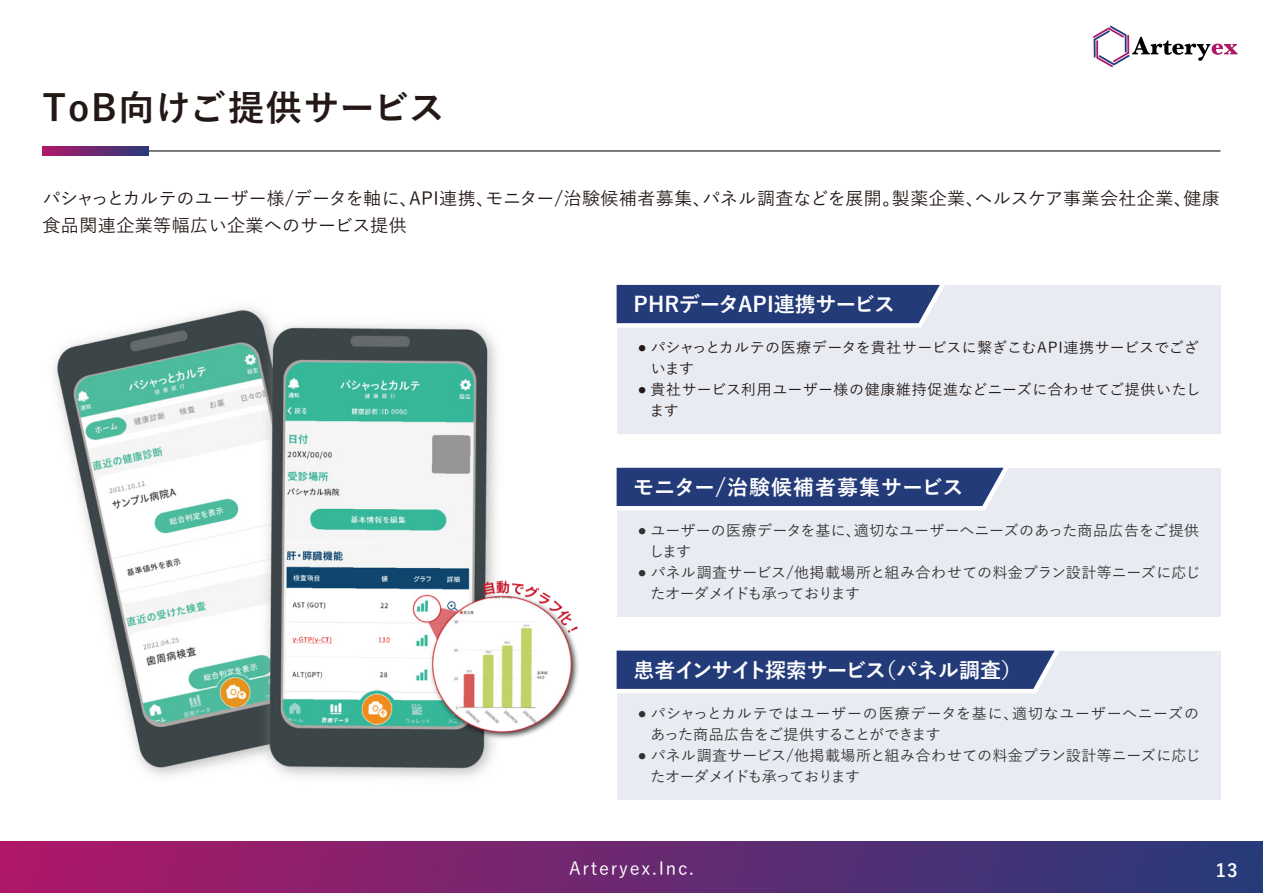
<style>
.page{position:relative;width:1263px;height:893px;background:#fff}
.page>*{position:absolute;margin:0;border:0;box-sizing:border-box;transform-origin:0 0}
.t1{font:700 36px "Yu Go";letter-spacing:.04em;color:#231815}
.t2{font:700 21px "Yu Go";letter-spacing:-.05em;color:#fff}
.t3{font:700 21px "Yu Go";letter-spacing:.04em;color:#fff}
.t4{font:700 21px "Yu Go";letter-spacing:-.01em;color:#fff}
.t5{font:500 18px/27px "Yu Go";letter-spacing:.02em;color:#231815}
.t6{font:500 18px "Yu Go";letter-spacing:.1em;color:#fff}
.t7{font:700 18px "Yu Go";color:#fff}
.t8{font:500 15px/21px "Yu Go";color:#323232}
.t9{font:500 15px/21px "Yu Go";letter-spacing:.015em;color:#231815}
.t10{font:500 7.5px "Yu Go";color:#323232}
.t11{font:500 7.5px "Yu Go";color:#231815}
</style>
<div class="page">
<div style="left:0;top:842px;width:1263px;height:51px;background:linear-gradient(to right,#b01768,#263b7a)"></div>
<hr style="left:43px;top:150px;width:1177px;height:2px;background:#505050">
<svg style="left:43px;top:147px;width:106px;height:8px"></svg>
<svg style="left:1093px;top:26px;width:144px;height:41px"></svg>
<div style="left:617px;top:651px;width:603px;height:148px;background:#e9ebf2"></div>
<svg style="left:616px;top:650px;width:443px;height:43px;background:#42568c"></svg>
<div style="left:617px;top:285px;width:603px;height:149px;background:#e9ebf2"></div>
<svg style="left:616px;top:284px;width:329px;height:44px;background:#495c90"></svg>
<div style="left:617px;top:468px;width:603px;height:149px;background:#e9ebf2"></div>
<svg style="left:616px;top:467px;width:392px;height:44px;background:#475a8f"></svg>
<img style="left:54px;top:307px;width:524px;height:471px">
<h1 class="t1" style="left:43px;top:87px;width:404px">ToB向けご提供サービス</h1>
<p class="t5" style="left:43px;top:183px;width:1179px">パシャっとカルテのユーザー様/データを軸に、API連携、モニター/治験候補者募集、パネル調査などを展開。製薬企業、ヘルスケア事業会社企業、健康食品関連企業等幅広い企業へのサービス提供</p>
<h2 class="t4" style="left:634px;top:292px;width:263px">PHRデータAPI連携サービス</h2>
<p class="t9" style="left:649px;top:335px;width:553px">パシャっとカルテの医療データを貴社サービスに繋ぎこむAPI連携サービスでございます<br>貴社サービス利用ユーザー様の健康維持促進などニーズに合わせてご提供いたします</p>
<p class="t11" style="left:638px;top:341px;width:9px">●</p>
<p class="t11" style="left:638px;top:383px;width:9px">●</p>
<h2 class="t3" style="left:633px;top:475px;width:332px">モニター/治験候補者募集サービス</h2>
<p class="t8" style="left:649px;top:518px;width:553px">ユーザーの医療データを基に、適切なユーザーへニーズのあった商品広告をご提供します<br>パネル調査サービス/他掲載場所と組み合わせての料金プラン設計等ニーズに応じたオーダメイドも承っております</p>
<p class="t10" style="left:638px;top:524px;width:9px">●</p>
<p class="t10" style="left:638px;top:566px;width:9px">●</p>
<h2 class="t2" style="left:634px;top:658px;width:390px">患者インサイト探索サービス（パネル調査）</h2>
<p class="t8" style="left:650px;top:701px;width:552px">パシャっとカルテではユーザーの医療データを基に、適切なユーザーへニーズのあった商品広告をご提供することができます<br>パネル調査サービス/他掲載場所と組み合わせての料金プラン設計等ニーズに応じたオーダメイドも承っております</p>
<p class="t10" style="left:638px;top:707px;width:9px">●</p>
<p class="t10" style="left:638px;top:749px;width:9px">●</p>
<p class="t6" style="left:569px;top:851px;width:126px">Arteryex.Inc.</p>
<p class="t7" style="left:1216px;top:860px;width:23px">13</p>
</div>
